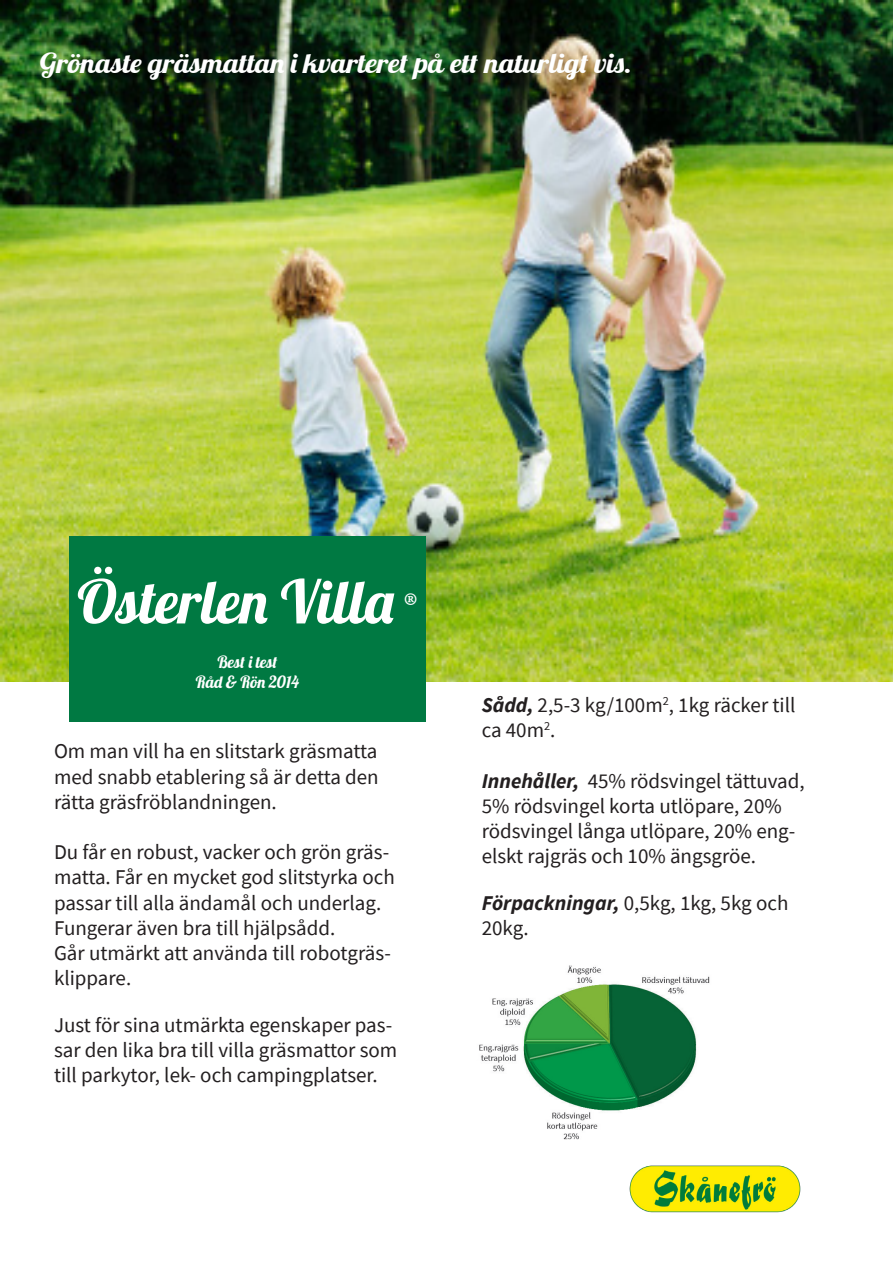
<style>
.page{position:relative;width:893px;height:1263px;background:#fff}
.page>*{position:absolute;margin:0;border:0;box-sizing:border-box;transform-origin:0 0}
.t1{font:60px "Lobster";color:#fff}
.t2{font:27px "Lobster";color:#fff;scale:1.1 1}
.t3{font:21px/25.2px "Source Sans Pro";color:#231f20}
.t4{font:16.5px "Lobster";color:#fff}
.s1{font-family:"Minion Pro";font-size:45px}
.s2{font-weight:700;font-style:italic}
</style>
<div class="page">
<img style="left:0;top:0;width:893px;height:682px">
<div style="left:69px;top:536px;width:357px;height:186px;background:#007942"></div>
<img style="left:629px;top:1165px;width:172px;height:48px">
<img style="left:479px;top:965px;width:231px;height:175px">
<p class="t2" style="left:40px;top:46px;width:540px">Grönaste gräsmattan i kvarteret på ett naturligt vis.</p>
<p class="t1" style="left:77px;top:563px;width:342px">Österlen Villa <span class="s1">®</span></p>
<p class="t4" style="left:217px;top:652px;width:61px">Best i test</p>
<p class="t4" style="left:196px;top:672px;width:105px">Råd &amp; Rön 2014</p>
<p class="t3" style="left:54px;top:739px;width:326px;text-align:justify">Om man vill ha en slitstark gräsmatta med snabb etablering så är detta den rätta gräsfröblandningen.</p>
<p class="t3" style="left:54px;top:839px;width:342px">Du får en robust, vacker och grön gräs&shy;matta. Får en mycket god slitstyrka och passar till alla ändamål och underlag.<br>Fungerar även bra till hjälpsådd.</p>
<p class="t3" style="left:54px;top:940px;width:338px">Går utmärkt att använda till robotgräs&shy;klippare.</p>
<p class="t3" style="left:54px;top:1012px;width:345px">Just för sina utmärkta egenskaper pas&shy;sar den lika bra till villa gräsmattor som till parkytor, lek- och campingplatser.</p>
<p class="t3" style="left:482px;top:692px;width:315px"><span class="s2">Sådd,</span> 2,5-3 kg/100m<sup>2</sup>, 1kg räcker till ca 40m<sup>2</sup>.</p>
<p class="t3" style="left:482px;top:768px;width:324px"><span class="s2">Innehåller,</span> 45% rödsvingel tättuvad, 5% rödsvingel korta utlöpare, 20% rödsvingel långa utlöpare, 20% eng&shy;elskt rajgräs och 10% ängsgröe.</p>
<p class="t3" style="left:482px;top:890px;width:308px"><span class="s2">Förpackningar,</span> 0,5kg, 1kg, 5kg och<br>20kg.</p>
</div>
